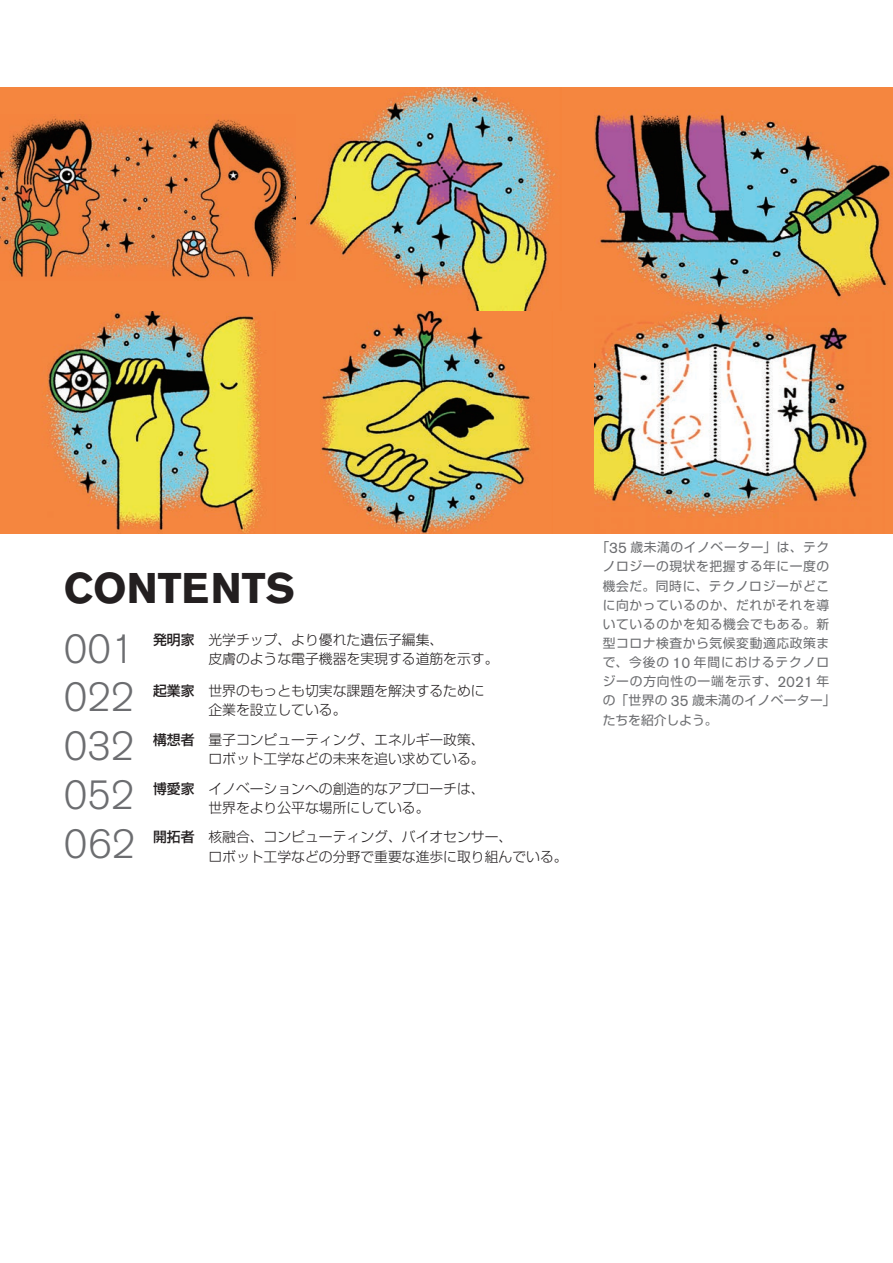
<style>
.page{position:relative;width:893px;height:1263px;background:#fff}
.page>*{position:absolute;margin:0;border:0;box-sizing:border-box;transform-origin:0 0}
.t1{font:700 42.45px "Akzidenz Grotesk BE";color:#231f20}
.t2{font:300 40.35px/48.9px "Akzidenz Grotesk BE";color:#6c6d70;text-align:justify}
.t3{font:300 13.8px/19.2px "Shin Go Pr 6 N";color:#231f20}
.t4{font:12.75px/19.2px "Shin Go Pr 6 N";letter-spacing:.05em;color:#6c6d70}
.s1{font-weight:500}
.s2{font-family:"Akzidenz Grotesk BE";font-size:15.3px}
</style>
<div class="page">
<div style="left:0;top:310px;width:297px;height:224px;background:#f5863f"></div>
<img style="left:45px;top:311px;width:217px;height:222px">
<div style="left:297px;top:310px;width:298px;height:224px;background:#f5863f"></div>
<img style="left:321px;top:310px;width:211px;height:224px">
<div style="left:595px;top:310px;width:298px;height:224px;background:#f5863f"></div>
<img style="left:595px;top:310px;width:273px;height:207px">
<div style="left:0;top:87px;width:297px;height:223px;background:#f5863f"></div>
<img style="left:0;top:116px;width:296px;height:163px">
<div style="left:297px;top:87px;width:298px;height:223px;background:#f5863f"></div>
<img style="left:307px;top:87px;width:249px;height:223px">
<img style="left:595px;top:87px;width:298px;height:223px">
<h1 class="t1" style="left:64px;top:564px;width:233px">CONTENTS</h1>
<h2 class="t2" style="left:64px;top:625px;width:73px">001<br>022<br>032<br>052<br>062</h2>
<p class="t3" style="left:208px;top:629px;width:292px;text-indent:-55px"><span class="s1">発明家</span> 光学チップ、より優れた遺伝子編集、<br>皮膚のような電子機器を実現する道筋を示す。</p>
<p class="t3" style="left:208px;top:680px;width:278px;text-indent:-55px"><span class="s1">起業家</span> 世界のもっとも切実な課題を解決するために企業を設立している。</p>
<p class="t3" style="left:153px;top:729px;width:333px;text-align:right"><span class="s1">構想者</span> 量子コンピューティング、エネルギー政策、ロボット工学などの未来を追い求めている。</p>
<p class="t3" style="left:153px;top:777px;width:333px;text-align:center"><span class="s1">博愛家</span> イノベーションへの創造的なアプローチは、世界をより公平な場所にしている。</p>
<p class="t3" style="left:208px;top:826px;width:361px;text-indent:-55px"><span class="s1">開拓者</span> 核融合、コンピューティング、バイオセンサー、<br>ロボット工学などの分野で重要な進歩に取り組んでいる。</p>
<p class="t4" style="left:603px;top:537px;width:234px;text-indent:-6px">「<span class="s2">35</span> 歳未満のイノベーター」は、テクノロジーの現状を把握する年に一度の機会だ。同時に、テクノロジーがどこに向かっているのか、だれがそれを導いているのかを知る機会でもある。新型コロナ検査から気候変動適応政策まで、今後の <span class="s2">10</span> 年間におけるテクノロジーの方向性の一端を示す、<span class="s2">2021</span> 年の「世界の <span class="s2">35</span> 歳未満のイノベーター」たちを紹介しよう。</p>
</div>
